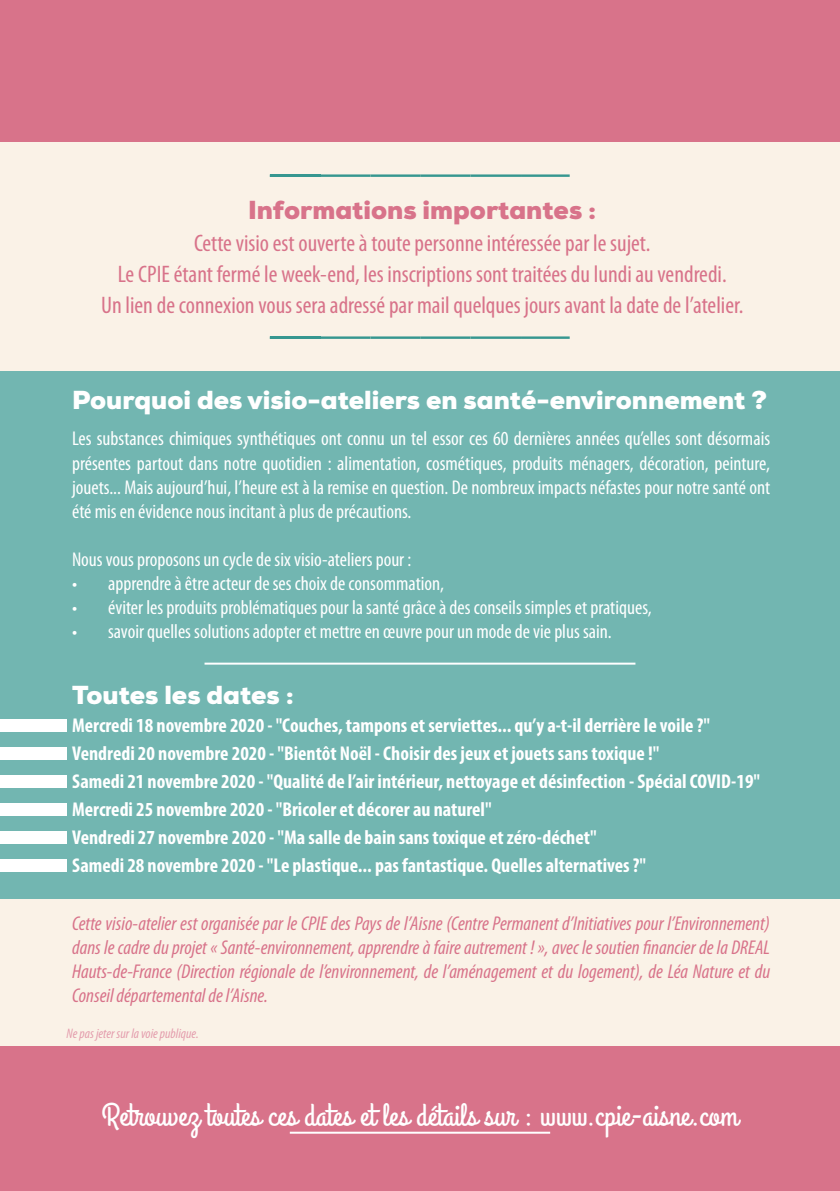
<style>
.page{position:relative;width:840px;height:1191px;background:#fff}
.page>*{position:absolute;margin:0;border:0;box-sizing:border-box;transform-origin:0 0}
.t1{font:32px "Grand Hotel";color:#fff}
.t2{font:900 26px "Nexa";color:#fff}
.t3{font:900 26px "Nexa";color:#d8738a}
.t4{font:condensed 24px/31.4px "Myriad Pro";color:#d8738a;text-align:center}
.t5{font:condensed 20px/24px "Myriad Pro";color:#fff;text-align:justify}
.t6{font:700 condensed 20px/28px "Myriad Pro";color:#fff}
.t7{font:italic condensed 20px/24px "Myriad Pro";color:#d8738a;text-align:justify}
.t8{font:italic condensed 13.8px "Myriad Pro";color:#e49dad}
</style>
<div class="page">
<div style="left:0;top:0;width:839px;height:1191px;background:#faf2e7"></div>
<div style="left:0;top:371px;width:839px;height:527px;background:#72b6b1"></div>
<svg style="left:320px;top:336px;width:249px;height:3px"></svg>
<hr style="left:270px;top:336px;width:50px;height:3px;background:#369790">
<div style="left:0;top:0;width:839px;height:142px;background:#d8738a"></div>
<div style="left:0;top:1046px;width:839px;height:145px;background:#d8738a"></div>
<svg style="left:320px;top:174px;width:249px;height:3px"></svg>
<hr style="left:270px;top:174px;width:50px;height:3px;background:#369790">
<hr style="left:289px;top:1131px;width:261px;height:2px;background:#fff">
<hr style="left:204px;top:662px;width:431px;height:2px;background:#fff">
<div style="left:0;top:719px;width:67px;height:12px;background:#fff"></div>
<div style="left:0;top:747px;width:67px;height:12px;background:#fff"></div>
<div style="left:0;top:775px;width:67px;height:12px;background:#fff"></div>
<div style="left:0;top:803px;width:67px;height:12px;background:#fff"></div>
<div style="left:0;top:831px;width:67px;height:12px;background:#fff"></div>
<div style="left:0;top:859px;width:67px;height:12px;background:#fff"></div>
<h2 class="t3" style="left:248px;top:194px;width:349px">Informations importantes :</h2>
<p class="t4" style="left:101px;top:227px;width:643px">Cette visio est ouverte à toute personne intéressée par le sujet.<br>Le CPIE étant fermé le week-end, les inscriptions sont traitées du lundi au vendredi.<br>Un lien de connexion vous sera adressé par mail quelques jours avant la date de l’atelier.</p>
<h2 class="t2" style="left:72px;top:383px;width:696px">Pourquoi des visio-ateliers en santé-environnement ?</h2>
<p class="t5" style="left:72px;top:426px;width:699px">Les substances chimiques synthétiques ont connu un tel essor ces 60 dernières années qu’elles sont désormais présentes partout dans notre quotidien : alimentation, cosmétiques, produits ménagers, décoration, peinture, jouets... Mais aujourd’hui, l’heure est à la remise en question. De nombreux impacts néfastes pour notre santé ont été mis en évidence nous incitant à plus de précautions.</p>
<p class="t5" style="left:72px;top:546px;width:340px">Nous vous proposons un cycle de six visio-ateliers pour :</p>
<p class="t5" style="left:72px;top:570px;width:373px">• apprendre à être acteur de ses choix de consommation,</p>
<p class="t5" style="left:72px;top:594px;width:581px">• éviter les produits problématiques pour la santé grâce à des conseils simples et pratiques,</p>
<p class="t5" style="left:72px;top:618px;width:541px">• savoir quelles solutions adopter et mettre en œuvre pour un mode de vie plus sain.</p>
<h2 class="t2" style="left:72px;top:678px;width:223px">Toutes les dates :</h2>
<p class="t6" style="left:72px;top:711px;width:689px">Mercredi 18 novembre 2020 - "Couches, tampons et serviettes... qu’y a-t-il derrière le voile ?" Vendredi 20 novembre 2020 - "Bientôt Noël - Choisir des jeux et jouets sans toxique !"<br>Samedi 21 novembre 2020 - "Qualité de l’air intérieur, nettoyage et désinfection - Spécial COVID-19" Mercredi 25 novembre 2020 - "Bricoler et décorer au naturel"<br>Vendredi 27 novembre 2020 - "Ma salle de bain sans toxique et zéro-déchet"<br>Samedi 28 novembre 2020 - "Le plastique... pas fantastique. Quelles alternatives ?"</p>
<p class="t7" style="left:72px;top:911px;width:699px">Cette visio-atelier est organisée par le CPIE des Pays de l’Aisne (Centre Permanent d’Initiatives pour l’Environnement) dans le cadre du projet « Santé-environnement, apprendre à faire autrement ! », avec le soutien financier de la DREAL Hauts-de-France (Direction régionale de l’environnement, de l’aménagement et du logement), de Léa Nature et du Conseil départemental de l’Aisne.</p>
<p class="t8" style="left:67px;top:1024px;width:133px">Ne pas jeter sur la voie publique.</p>
<h1 class="t1" style="left:102px;top:1094px;width:637px">Retrouvez toutes ces dates et les détails sur : www.cpie-aisne.com</h1>
</div>
